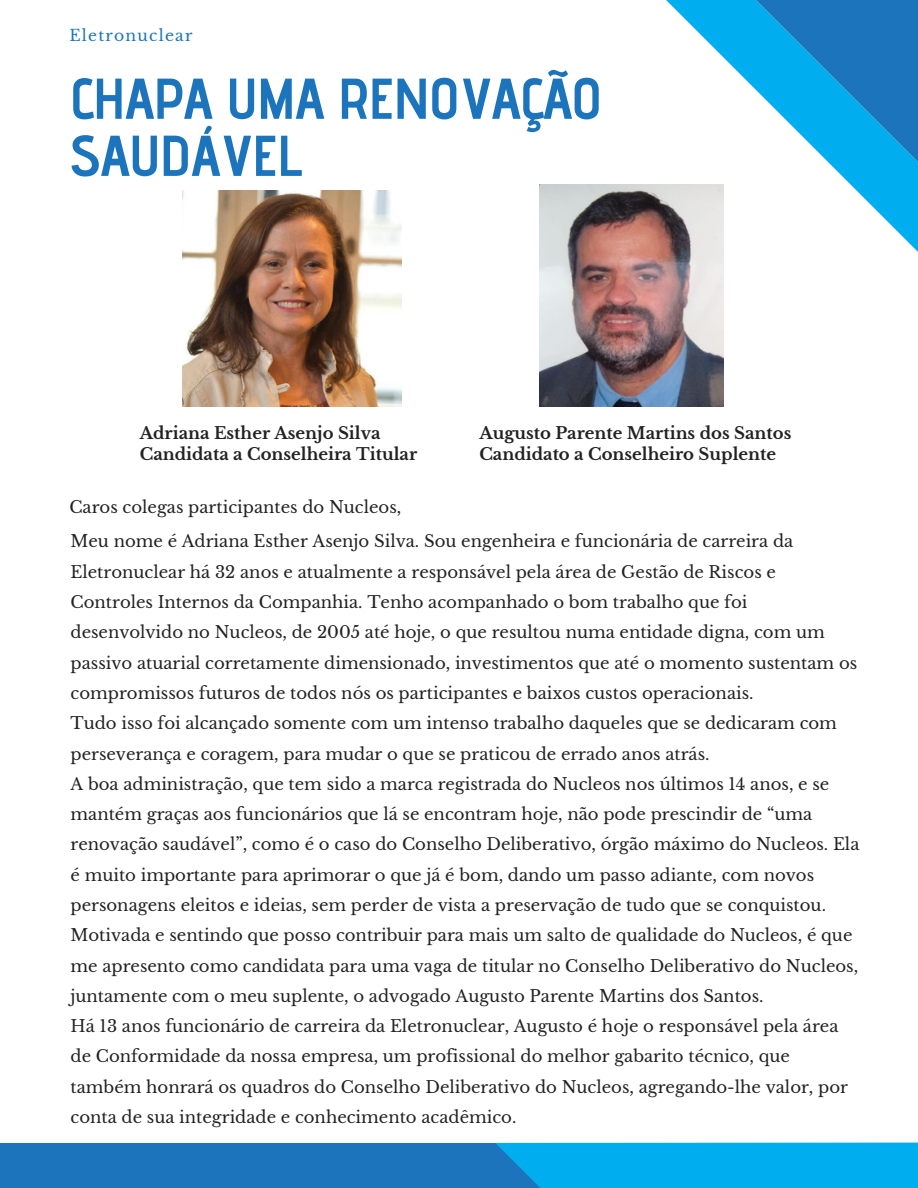
<style>
.page{position:relative;width:918px;height:1188px;background:#fff}
.page>*{position:absolute;margin:0;border:0;box-sizing:border-box;transform-origin:0 0}
.t1{font:700 57.45px/57.2px "Advent Pro";letter-spacing:-.03em;color:#1c75bc}
.t2{font:16.5px/30.3px "Libre Baskerville";color:#222}
.t3{font:700 16.5px/21.3px "Libre Baskerville";color:#222}
.t4{font:15.6px "Libre Baskerville";letter-spacing:.08em;color:#1c75bc}
</style>
<div class="page">
<div style="left:0;top:1143px;width:745px;height:45px;background:#1c75bc"></div>
<svg style="left:495px;top:1142px;width:423px;height:46px;background:#05acec"></svg>
<svg style="left:673px;top:0;width:245px;height:247px"></svg>
<img style="left:183px;top:191px;width:219px;height:216px">
<img style="left:540px;top:184px;width:183px;height:223px">
<p class="t4" style="left:69px;top:26px;width:125px">Eletronuclear</p>
<h1 class="t1" style="left:69px;top:69px;width:535px">CHAPA UMA RENOVAÇÃO<br>SAUDÁVEL</h1>
<p class="t3" style="left:140px;top:423px;width:279px">Adriana Esther Asenjo Silva<br>Candidata a Conselheira Titular</p>
<p class="t3" style="left:479px;top:423px;width:313px">Augusto Parente Martins dos Santos<br>Candidato a Conselheiro Suplente</p>
<p class="t2" style="left:69px;top:492px;width:333px">Caros colegas participantes do Nucleos,</p>
<p class="t2" style="left:71px;top:527px;width:790px">Meu nome é Adriana Esther Asenjo Silva. Sou engenheira e funcionária de carreira da Eletronuclear há 32 anos e atualmente a responsável pela área de Gestão de Riscos e Controles Internos da Companhia. Tenho acompanhado o bom trabalho que foi desenvolvido no Nucleos, de 2005 até hoje, o que resultou numa entidade digna, com um passivo atuarial corretamente dimensionado, investimentos que até o momento sustentam os compromissos futuros de todos nós os participantes e baixos custos operacionais.<br>Tudo isso foi alcançado somente com um intenso trabalho daqueles que se dedicaram com perseverança e coragem, para mudar o que se praticou de errado anos atrás.<br>A boa administração, que tem sido a marca registrada do Nucleos nos últimos 14 anos, e se mantém graças aos funcionários que lá se encontram hoje, não pode prescindir de “uma renovação saudável”, como é o caso do Conselho Deliberativo, órgão máximo do Nucleos. Ela é muito importante para aprimorar o que já é bom, dando um passo adiante, com novos personagens eleitos e ideias, sem perder de vista a preservação de tudo que se conquistou.<br>Motivada e sentindo que posso contribuir para mais um salto de qualidade do Nucleos, é que me apresento como candidata para uma vaga de titular no Conselho Deliberativo do Nucleos, juntamente com o meu suplente, o advogado Augusto Parente Martins dos Santos.<br>Há 13 anos funcionário de carreira da Eletronuclear, Augusto é hoje o responsável pela área de Conformidade da nossa empresa, um profissional do melhor gabarito técnico, que também honrará os quadros do Conselho Deliberativo do Nucleos, agregando-lhe valor, por conta de sua integridade e conhecimento acadêmico.</p>
</div>
